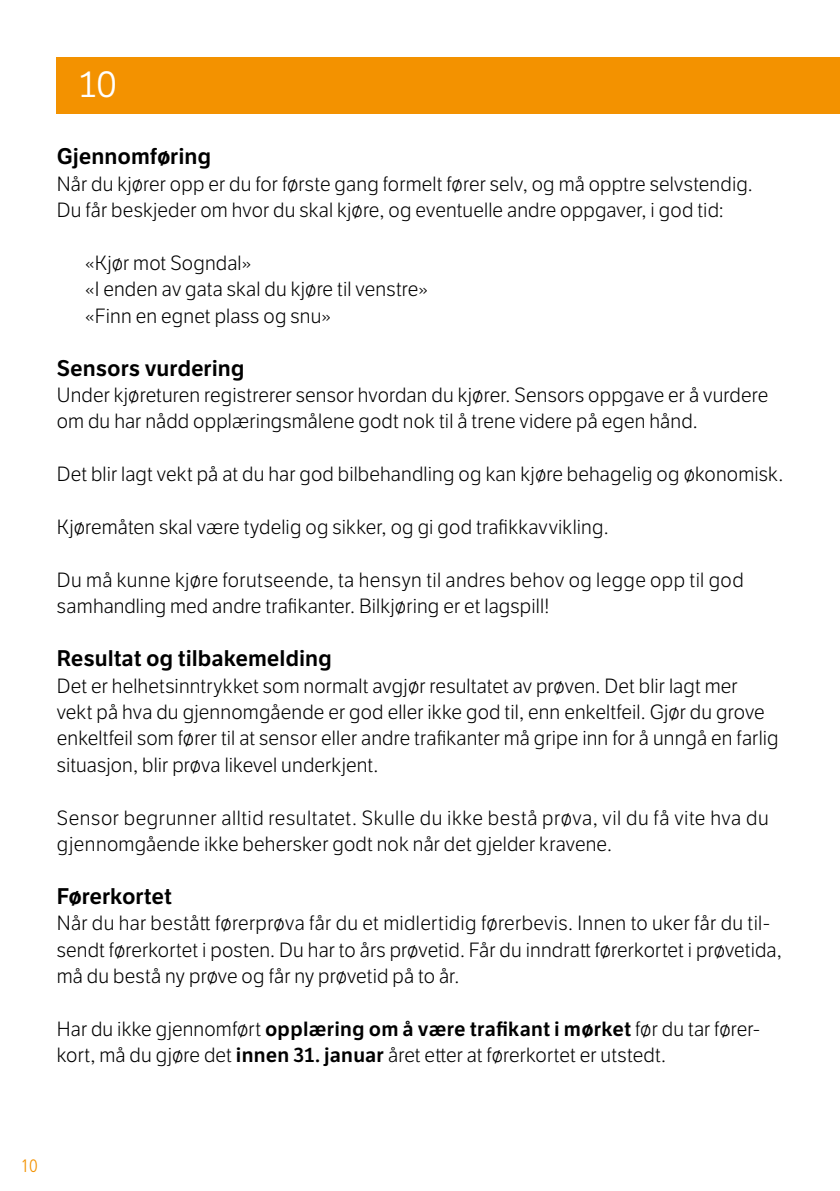
<style>
.page{position:relative;width:840px;height:1191px;background:#fff}
.page>*{position:absolute;margin:0;border:0;box-sizing:border-box;transform-origin:0 0}
.t1{font:36px "LFT Etica";color:#fff}
.t2{font:600 22px "LFT Etica";color:#000}
.t3{font:300 20px/26.4px "LFT Etica";letter-spacing:.01em;color:#000}
.t4{font:300 condensed 18px "Frutiger LT Std";color:#f39200}
.s1{font-weight:600}
</style>
<div class="page">
<div style="left:57px;top:57px;width:782px;height:56px;background:#f39200"></div>
<h1 class="t1" style="left:79px;top:64px;width:40px">10</h1>
<p class="t2" style="left:57px;top:143px;width:156px">Gjennomføring</p>
<p class="t3" style="left:57px;top:171px;width:697px">Når du kjører opp er du for første gang formelt fører selv, og må opptre selvstendig.<br>Du får beskjeder om hvor du skal kjøre, og eventuelle andre oppgaver, i god tid:</p>
<p class="t3" style="left:85px;top:250px;width:344px">«Kjør mot Sogndal»<br>«I enden av gata skal du kjøre til venstre» «Finn en egnet plass og snu»</p>
<p class="t2" style="left:57px;top:354px;width:189px">Sensors vurdering</p>
<p class="t3" style="left:57px;top:382px;width:712px">Under kjøreturen registrerer sensor hvordan du kjører. Sensors oppgave er å vurdere om du har nådd opplæringsmålene godt nok til å trene videre på egen hånd.</p>
<p class="t3" style="left:57px;top:461px;width:727px">Det blir lagt vekt på at du har god bilbehandling og kan kjøre behagelig og økonomisk.</p>
<p class="t3" style="left:57px;top:514px;width:553px">Kjøremåten skal være tydelig og sikker, og gi god trafikkavvikling.</p>
<p class="t3" style="left:57px;top:567px;width:688px">Du må kunne kjøre forutseende, ta hensyn til andres behov og legge opp til god samhandling med andre trafikanter. Bilkjøring er et lagspill!</p>
<p class="t2" style="left:57px;top:645px;width:276px">Resultat og tilbakemelding</p>
<p class="t3" style="left:57px;top:673px;width:723px">Det er helhetsinntrykket som normalt avgjør resultatet av prøven. Det blir lagt mer<br>vekt på hva du gjennomgående er god eller ikke god til, enn enkeltfeil. Gjør du grove enkeltfeil som fører til at sensor eller andre trafikanter må gripe inn for å unngå en farlig situasjon, blir prøva likevel underkjent.</p>
<p class="t3" style="left:57px;top:805px;width:713px">Sensor begrunner alltid resultatet. Skulle du ikke bestå prøva, vil du få vite hva du gjennomgående ikke behersker godt nok når det gjelder kravene.</p>
<p class="t2" style="left:57px;top:882px;width:116px">Førerkortet</p>
<p class="t3" style="left:57px;top:910px;width:726px">Når du har bestått førerprøva får du et midlertidig førerbevis. Innen to uker får du til&shy;sendt førerkortet i posten. Du har to års prøvetid. Får du inndratt førerkortet i prøvetida, må du bestå ny prøve og får ny prøvetid på to år.</p>
<p class="t3" style="left:57px;top:1016px;width:704px">Har du ikke gjennomført <span class="s1">opplæring om å være trafikant i mørket</span> før du tar fører&shy;kort, må du gjøre det <span class="s1">innen 31. januar</span> året etter at førerkortet er utstedt.</p>
<p class="t4" style="left:21px;top:1155px;width:19px">10</p>
</div>
